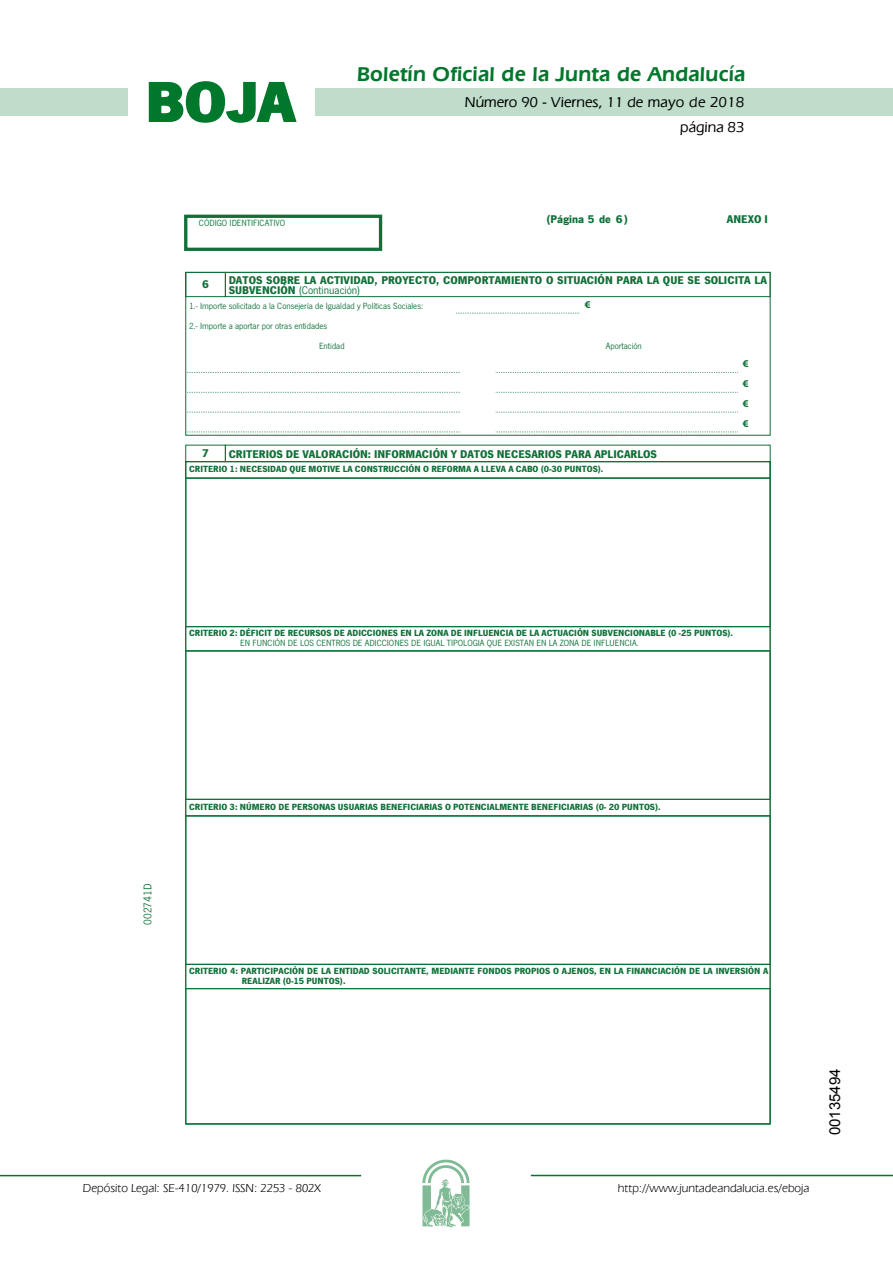
<style>
.page{position:relative;width:893px;height:1263px;background:#fff}
.page>*{position:absolute;margin:0;border:0;box-sizing:border-box;transform-origin:0 0}
.t1{font:700 57.75px "News Got T";color:#00782c;scale:1.14 1}
.t2{font:600 21px "Eras IT Cby BT";letter-spacing:.01em;color:#00782c}
.t3{font:500 15px/24.5px "Eras IT Cby BT";color:#000;text-align:right}
.t4{font:15px "Arial";color:#000}
.t5{font:12px "Eras IT Cby BT";color:#000}
.t6{font:700 11.7px/10.5px "News Got T";color:#107039}
.t7{font:11.7px "News Got T";color:#0f7139}
.t8{font:700 11.7px "News Got T";color:#0f7139}
.t9{font:700 10.5px/19.8px "Myriad Pro";color:#107039;text-align:justify}
.t10{font:700 9.3px/10.5px "News Got T";color:#107039}
.t11{font:9.3px/19.8px "News Got T";color:#107039}
.s1{color:#0f7139}
.s2{font-weight:400}
</style>
<div class="page">
<div style="left:315px;top:88px;width:577px;height:28px;background:#bfddca"></div>
<div style="left:0;top:88px;width:128px;height:28px;background:#bfddca"></div>
<hr style="left:0;top:1175px;width:361px;height:1px;background:#00782c">
<svg style="left:422px;top:1159px;width:47px;height:68px"></svg>
<hr style="left:531px;top:1175px;width:361px;height:1px;background:#00782c">
<svg style="left:148px;top:81px;width:149px;height:42px"></svg>
<div style="left:184px;top:215px;width:198px;height:36px;border:3px solid #107039"></div>
<svg style="left:185px;top:271px;width:586px;height:165px"></svg>
<div style="left:225px;top:272px;width:545px;height:25px;border:1px solid #107039"></div>
<svg style="left:456px;top:313px;width:124px;height:1px"></svg>
<svg style="left:187px;top:372px;width:273px;height:1px"></svg>
<svg style="left:496px;top:372px;width:242px;height:1px"></svg>
<svg style="left:187px;top:392px;width:273px;height:1px"></svg>
<svg style="left:496px;top:392px;width:242px;height:1px"></svg>
<svg style="left:187px;top:412px;width:273px;height:1px"></svg>
<svg style="left:496px;top:412px;width:242px;height:1px"></svg>
<svg style="left:187px;top:432px;width:273px;height:1px"></svg>
<svg style="left:496px;top:432px;width:242px;height:1px"></svg>
<svg style="left:185px;top:461px;width:586px;height:664px"></svg>
<div style="left:185px;top:478px;width:585px;height:149px;border:1px solid #0d7b3e"></div>
<div style="left:185px;top:626px;width:585px;height:25px;border:1px solid #107039"></div>
<div style="left:185px;top:651px;width:585px;height:149px;border:1px solid #0d7b3e"></div>
<div style="left:185px;top:799px;width:585px;height:17px;border:1px solid #107039"></div>
<div style="left:185px;top:816px;width:585px;height:149px;border:1px solid #0d7b3e"></div>
<div style="left:185px;top:964px;width:585px;height:25px;border:1px solid #107039"></div>
<div style="left:185px;top:988px;width:585px;height:136px;border:1px solid #0d7b3e"></div>
<h1 class="t1" style="left:145px;top:68px;width:133px">BOJA</h1>
<p class="t11" style="left:199px;top:213px;width:88px">CÓDIGO IDENTIFICATIVO</p>
<h2 class="t2" style="left:357px;top:62px;width:390px">Boletín Oficial de la Junta de Andalucía</h2>
<h3 class="t3" style="left:465px;top:90px;width:281px">Número 90 - Viernes, 11 de mayo de 2018 página 83</h3>
<p class="t6" style="left:546px;top:214px;width:83px">(Página <span class="s1">5</span> de )</p>
<p class="t8" style="left:615px;top:213px;width:8px">6</p>
<p class="t8" style="left:726px;top:213px;width:42px">ANEXO I</p>
<p class="t6" style="left:202px;top:279px;width:8px">6</p>
<p class="t6" style="left:229px;top:274px;width:539px">DATOS SOBRE LA ACTIVIDAD, PROYECTO, COMPORTAMIENTO O SITUACIÓN PARA LA QUE SE SOLICITA LA<br>SUBVENCIÓN <span class="s2">(Continuación)</span></p>
<p class="t11" style="left:189px;top:296px;width:236px">1.- Importe solicitado a la Consejería de Igualdad y Políticas Sociales:</p>
<p class="t9" style="left:585px;top:295px;width:7px">€</p>
<p class="t11" style="left:319px;top:316px;width:27px;text-indent:-130px">2.- Importe a aportar por otras entidades<br>Entidad</p>
<p class="t11" style="left:606px;top:336px;width:38px">Aportación</p>
<p class="t6" style="left:202px;top:448px;width:8px">7</p>
<p class="t6" style="left:229px;top:448px;width:430px">CRITERIOS DE VALORACIÓN: INFORMACIÓN Y DATOS NECESARIOS PARA APLICARLOS</p>
<p class="t10" style="left:189px;top:464px;width:416px">CRITERIO 1: NECESIDAD QUE MOTIVE LA CONSTRUCCIÓN O REFORMA A LLEVA A CABO (0-30 PUNTOS).</p>
<p class="t9" style="left:743px;top:355px;width:7px">€ € € €</p>
<p class="t10" style="left:189px;top:628px;width:545px">CRITERIO 2: DÉFICIT DE RECURSOS DE ADICCIONES EN LA ZONA DE INFLUENCIA DE LA ACTUACIÓN SUBVENCIONABLE (0 -25 PUNTOS).</p>
<p class="t11" style="left:240px;top:633px;width:400px">EN FUNCIÓN DE LOS CENTROS DE ADICCIONES DE IGUAL TIPOLOGIA QUE EXISTAN EN LA ZONA DE INFLUENCIA.</p>
<p class="t7" style="left:142px;top:925px;width:43px;rotate:-90deg">002741D</p>
<p class="t10" style="left:189px;top:802px;width:473px">CRITERIO 3: NÚMERO DE PERSONAS USUARIAS BENEFICIARIAS O POTENCIALMENTE BENEFICIARIAS (0- 20 PUNTOS).</p>
<p class="t10" style="left:242px;top:965px;width:528px;text-indent:-53px">CRITERIO 4: PARTICIPACIÓN DE LA ENTIDAD SOLICITANTE, MEDIANTE FONDOS PROPIOS O AJENOS, EN LA FINANCIACIÓN DE LA INVERSIÓN A<br>REALIZAR (0-15 PUNTOS).</p>
<p class="t5" style="left:83px;top:1181px;width:239px">Depósito Legal: SE-410/1979. ISSN: 2253 - 802X</p>
<p class="t5" style="left:618px;top:1181px;width:193px">http://www.juntadeandalucia.es/eboja</p>
<h3 class="t4" style="left:825px;top:1135px;width:68px;rotate:-90deg">00135494</h3>
</div>
